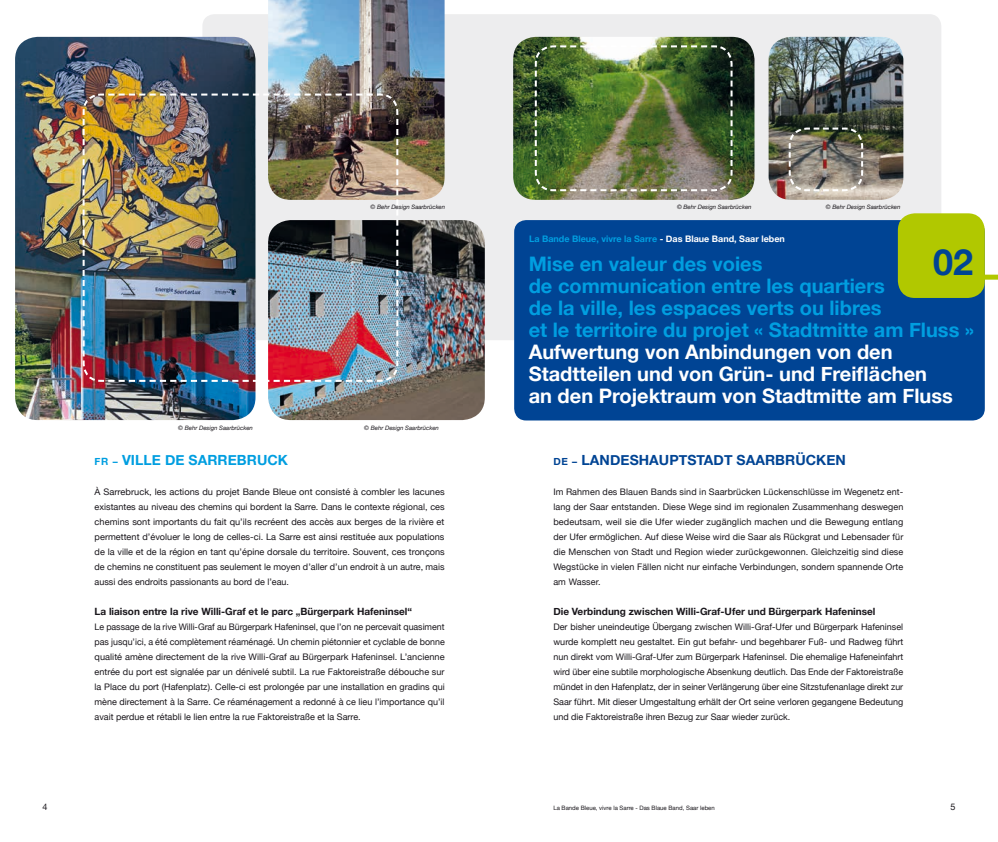
<style>
.page{position:relative;width:998px;height:842px;background:#fff}
.page>*{position:absolute;margin:0;border:0;box-sizing:border-box;transform-origin:0 0}
.t1{font:700 36px "Helvetica Neue";color:#004494}
.t2{font:700 20px/22px "Helvetica Neue";color:#009ee0}
.t3{font:700 20px/22px "Helvetica Neue";color:#fff}
.t4{font:700 14px "Helvetica Neue";letter-spacing:.005em;color:#004494}
.t5{font:700 14px "Helvetica Neue";letter-spacing:.005em;color:#009ee0}
.t6{font:700 10px "Helvetica Neue";color:#1a171c}
.t7{font:9px/15px "Helvetica Neue";color:#1a171c;text-align:justify}
.t8{font:700 9px "Helvetica Neue";color:#009ee0}
.t9{font:italic 6px "Helvetica Neue";color:#1a171c}
.t10{font:6px "Helvetica Neue";color:#1a171c}
.s1{color:#fff}
.s2{font-size:10px}
</style>
<div class="page">
<div style="left:202px;top:14px;width:739px;height:326px;background:#ededee;border-radius:12px"></div>
<div style="left:514px;top:220px;width:471px;height:200px;background:#004494;border-radius:12px"></div>
<div style="left:898px;top:213px;width:87px;height:85px;background:#b1c800;border-radius:17px"></div>
<div style="left:937px;top:275px;width:61px;height:5px;background:#b1c800"></div>
<img style="left:268px;top:220px;width:217px;height:200px">
<img style="left:268px;top:0;width:177px;height:200px">
<img style="left:768px;top:37px;width:135px;height:163px">
<img style="left:513px;top:37px;width:241px;height:163px">
<img style="left:15px;top:37px;width:240px;height:383px">
<img style="left:82px;top:93px;width:317px;height:290px">
<img style="left:534px;top:44px;width:199px;height:148px">
<img style="left:788px;top:127px;width:76px;height:65px">
<p class="t9" style="left:370px;top:203px;width:76px">© Behr Design Saarbrücken</p>
<p class="t9" style="left:677px;top:203px;width:76px">© Behr Design Saarbrücken</p>
<p class="t9" style="left:826px;top:203px;width:76px">© Behr Design Saarbrücken</p>
<p class="t8" style="left:529px;top:232px;width:257px">La Bande Bleue, vivre la Sarre <span class="s1">- Das Blaue Band, Saar leben</span></p>
<p class="t9" style="left:178px;top:424px;width:76px">© Behr Design Saarbrücken</p>
<p class="t9" style="left:364px;top:424px;width:76px">© Behr Design Saarbrücken</p>
<h3 class="t5" style="left:95px;top:449px;width:195px"><span class="s2">FR –</span> VILLE DE SARREBRUCK</h3>
<p class="t7" style="left:95px;top:485px;width:352px">À Sarrebruck, les actions du projet Bande Bleue ont consisté à combler les lacunes existantes au niveau des chemins qui bordent la Sarre. Dans le contexte régional, ces chemins sont importants du fait qu’ils recréent des accès aux berges de la rivière et permettent d’évoluer le long de celles-ci. La Sarre est ainsi restituée aux populations de la ville et de la région en tant qu’épine dorsale du territoire. Souvent, ces tronçons de chemins ne constituent pas seulement le moyen d’aller d’un endroit à un autre, mais aussi des endroits passionants au bord de l’eau.</p>
<p class="t6" style="left:95px;top:604px;width:319px">La liaison entre la rive Willi-Graf et le parc „Bürgerpark Hafeninsel“</p>
<p class="t7" style="left:95px;top:620px;width:352px">Le passage de la rive Willi-Graf au Bürgerpark Hafeninsel, que l’on ne percevait quasiment pas jusqu’ici, a été complètement réaménagé. Un chemin piétonnier et cyclable de bonne qualité amène directement de la rive Willi-Graf au Bürgerpark Hafeninsel. L’ancienne entrée du port est signalée par un dénivelé subtil. La rue Faktoreistraße débouche sur la Place du port (Hafenplatz). Celle-ci est prolongée par une installation en gradins qui mène directement à la Sarre. Ce réaménagement a redonné à ce lieu l’importance qu’il avait perdue et rétabli le lien entre la rue Faktoreistraße et la Sarre.</p>
<h1 class="t1" style="left:933px;top:234px;width:42px">02</h1>
<h2 class="t2" style="left:529px;top:253px;width:447px">Mise en valeur des voies<br>de communication entre les quartiers<br>de la ville, les espaces verts ou libres<br>et le territoire du projet « Stadtmitte am Fluss »</h2>
<h2 class="t3" style="left:529px;top:341px;width:426px">Aufwertung von Anbindungen von den<br>Stadtteilen und von Grün- und Freiflächen an den Projektraum von Stadtmitte am Fluss</h2>
<h3 class="t4" style="left:553px;top:449px;width:294px"><span class="s2">DE –</span> LANDESHAUPTSTADT SAARBRÜCKEN</h3>
<p class="t7" style="left:553px;top:485px;width:351px">Im Rahmen des Blauen Bands sind in Saarbrücken Lückenschlüsse im Wegenetz ent&shy;lang der Saar entstanden. Diese Wege sind im regionalen Zusammenhang deswegen bedeutsam, weil sie die Ufer wieder zugänglich machen und die Bewegung entlang der Ufer ermöglichen. Auf diese Weise wird die Saar als Rückgrat und Lebensader für die Menschen von Stadt und Region wieder zurückgewonnen. Gleichzeitig sind diese Wegstücke in vielen Fällen nicht nur einfache Verbindungen, sondern spannende Orte am Wasser.</p>
<p class="t6" style="left:553px;top:604px;width:324px">Die Verbindung zwischen Willi-Graf-Ufer und Bürgerpark Hafeninsel</p>
<p class="t7" style="left:553px;top:620px;width:351px">Der bisher uneindeutige Übergang zwischen Willi-Graf-Ufer und Bürgerpark Hafeninsel wurde komplett neu gestaltet. Ein gut befahr- und begehbarer Fuß- und Radweg führt nun direkt vom Willi-Graf-Ufer zum Bürgerpark Hafeninsel. Die ehemalige Hafeneinfahrt wird über eine subtile morphologische Absenkung deutlich. Das Ende der Faktoreistraße mündet in den Hafenplatz, der in seiner Verlängerung über eine Sitzstufenanlage direkt zur Saar führt. Mit dieser Umgestaltung erhält der Ort seine verloren gegangene Bedeutung und die Faktoreistraße ihren Bezug zur Saar wieder zurück.</p>
<p class="t7" style="left:42px;top:800px;width:7px">4</p>
<p class="t10" style="left:553px;top:804px;width:163px">La Bande Bleue, vivre la Sarre - Das Blaue Band, Saar leben</p>
<p class="t7" style="left:950px;top:800px;width:7px">5</p>
</div>
